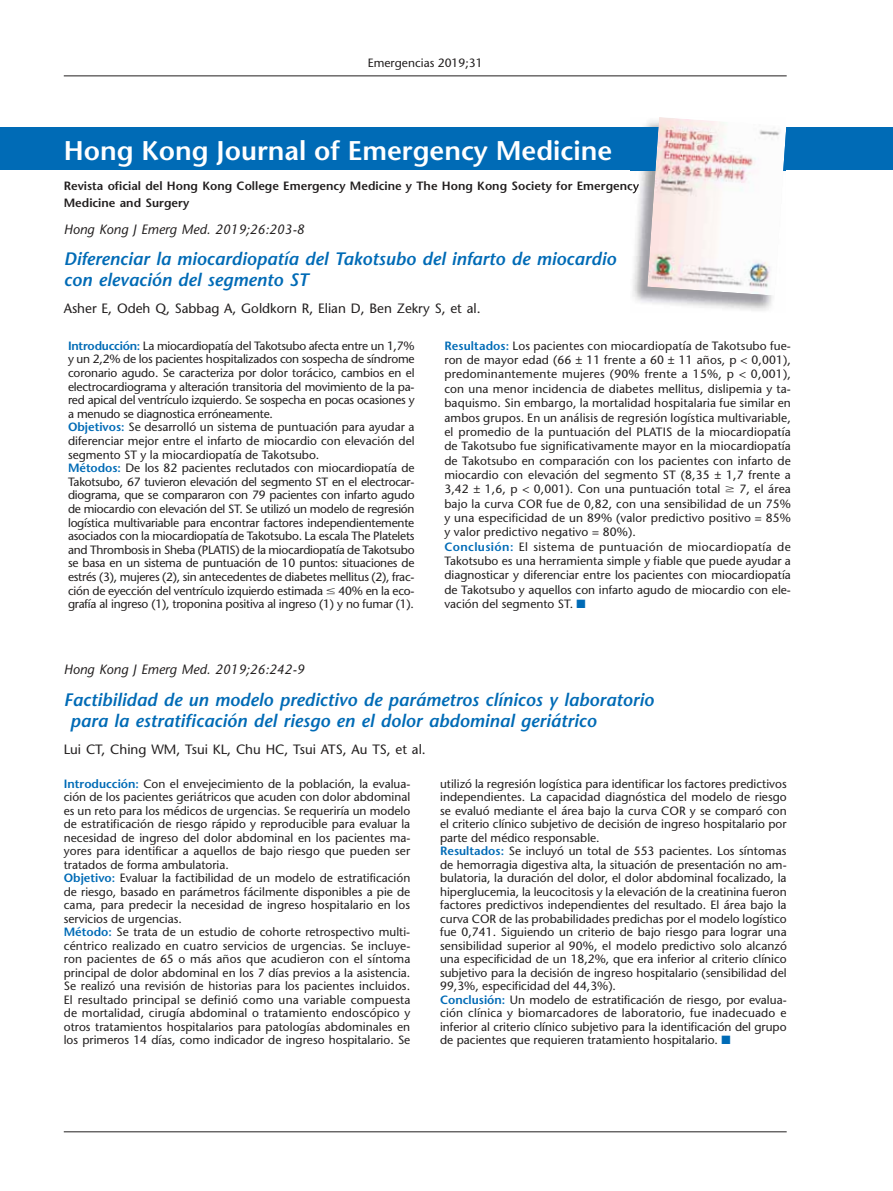
<style>
.page{position:relative;width:893px;height:1191px;background:#fff}
.page>*{position:absolute;margin:0;border:0;box-sizing:border-box;transform-origin:0 0}
.t1{font:600 27px "Stone Sans";color:#fff}
.t2{font:italic 600 18px/21px "Stone Sans";color:#006bb6}
.t3{font:13.5px "Stone Sans";color:#221f1f}
.t4{font:italic 13.5px "Stone Sans";color:#221f1f}
.t5{font:12px/13.5px "Stone Sans";color:#221f1f}
.t6{font:12px/13.6px "Stone Sans";letter-spacing:-.02em;color:#221f1f}
.t7{font:600 12px/16.5px "Stone Sans";color:#221f1f}
.s1{font-weight:600;color:#006bb6}
.s2{font-family:"Mathematical Pi One"}
.s3{color:#006bb6}
</style>
<div class="page">
<hr style="left:64px;top:1131px;width:723px;height:1px;background:#221f1f">
<hr style="left:64px;top:75px;width:723px;height:1px;background:#221f1f">
<div style="left:0;top:128px;width:893px;height:42px;background:#006bb6"></div>
<img style="left:630px;top:124px;width:143px;height:187px">
<svg style="left:630px;top:181px;width:9px;height:12px"></svg>
<img style="left:630px;top:128px;width:17px;height:42px">
<img style="left:647px;top:117px;width:139px;height:178px">
<p class="t5" style="left:368px;top:57px;width:116px">Emergencias 2019;31</p>
<h1 class="t1" style="left:64px;top:137px;width:550px">Hong Kong Journal of Emergency Medicine</h1>
<p class="t7" style="left:64px;top:178px;width:577px">Revista oficial del Hong Kong College Emergency Medicine y The Hong Kong Society for Emergency<br>Medicine and Surgery</p>
<p class="t4" style="left:64px;top:222px;width:242px">Hong Kong J Emerg Med. 2019;26:203-8</p>
<h2 class="t2" style="left:64px;top:249px;width:554px">Diferenciar la miocardiopatía del Takotsubo del infarto de miocardio con elevación del segmento ST</h2>
<p class="t3" style="left:64px;top:302px;width:418px">Asher E, Odeh Q, Sabbag A, Goldkorn R, Elian D, Ben Zekry S, et al.</p>
<p class="t6" style="left:68px;top:339px;width:348px"><span class="s1">Introducción:</span> La miocardiopatía del Takotsubo afecta entre un 1,7% y un 2,2% de los pacientes hospitalizados con sospecha de síndrome coronario agudo. Se caracteriza por dolor torácico, cambios en el electrocardiograma y alteración transitoria del movimiento de la pa&shy;red apical del ventrículo izquierdo. Se sospecha en pocas ocasiones y a menudo se diagnostica erróneamente.<br><span class="s1">Objetivos:</span> Se desarrolló un sistema de puntuación para ayudar a diferenciar mejor entre el infarto de miocardio con elevación del segmento ST y la miocardiopatía de Takotsubo.<br><span class="s1">Métodos:</span> De los 82 pacientes reclutados con miocardiopatía de Takotsubo, 67 tuvieron elevación del segmento ST en el electrocar&shy;diograma, que se compararon con 79 pacientes con infarto agudo de miocardio con elevación del ST. Se utilizó un modelo de regresión logística multivariable para encontrar factores independientemente asociados con la miocardiopatía de Takotsubo. La escala The Platelets and Thrombosis in Sheba (PLATIS) de la miocardiopatía de Takotsubo se basa en un sistema de puntuación de 10 puntos: situaciones de estrés (3), mujeres (2), sin antecedentes de diabetes mellitus (2), frac&shy;ción de eyección del ventrículo izquierdo estimada <span class="s2">-</span> 40% en la eco&shy;grafía al ingreso (1), troponina positiva al ingreso (1) y no fumar (1).</p>
<p class="t5" style="left:444px;top:339px;width:348px;line-height:14.4px;text-align:justify"><span class="s1">Resultados:</span> Los pacientes con miocardiopatía de Takotsubo fue&shy;ron de mayor edad (66 ± 11 frente a 60 ± 11 años, p &lt; 0,001), predominantemente mujeres (90% frente a 15%, p &lt; 0,001), con una menor incidencia de diabetes mellitus, dislipemia y ta&shy;baquismo. Sin embargo, la mortalidad hospitalaria fue similar en ambos grupos. En un análisis de regresión logística multivariable, el promedio de la puntuación del PLATIS de la miocardiopatía de Takotsubo fue significativamente mayor en la miocardiopatía de Takotsubo en comparación con los pacientes con infarto de miocardio con elevación del segmento ST (8,35 ± 1,7 frente a 3,42 ± 1,6, p &lt; 0,001). Con una puntuación total</p>
<p class="t5" style="left:444px;top:482px;width:348px;line-height:14.4px;text-indent:295px">7, el área bajo la curva COR fue de 0,82, con una sensibilidad de un 75% y una especificidad de un 89% (valor predictivo positivo = 85% y valor predictivo negativo = 80%).<br><span class="s1">Conclusión:</span> El sistema de puntuación de miocardiopatía de Takotsubo es una herramienta simple y fiable que puede ayudar a diagnosticar y diferenciar entre los pacientes con miocardiopatía de Takotsubo y aquellos con infarto agudo de miocardio con ele&shy;vación del segmento ST. <span class="s3">■</span></p>
<p class="t4" style="left:64px;top:663px;width:242px">Hong Kong J Emerg Med. 2019;26:242-9</p>
<h2 class="t2" style="left:70px;top:690px;width:585px;text-indent:-6px">Factibilidad de un modelo predictivo de parámetros clínicos y laboratorio para la estratificación del riesgo en el dolor abdominal geriátrico</h2>
<p class="t3" style="left:64px;top:742px;width:364px">Lui CT, Ching WM, Tsui KL, Chu HC, Tsui ATS, Au TS, et al.</p>
<p class="t5" style="left:64px;top:777px;width:348px"><span class="s1">Introducción:</span> Con el envejecimiento de la población, la evalua&shy;ción de los pacientes geriátricos que acuden con dolor abdominal es un reto para los médicos de urgencias. Se requeriría un modelo de estratificación de riesgo rápido y reproducible para evaluar la necesidad de ingreso del dolor abdominal en los pacientes ma&shy;yores para identificar a aquellos de bajo riesgo que pueden ser tratados de forma ambulatoria.<br><span class="s1">Objetivo:</span> Evaluar la factibilidad de un modelo de estratificación de riesgo, basado en parámetros fácilmente disponibles a pie de cama, para predecir la necesidad de ingreso hospitalario en los servicios de urgencias.<br><span class="s1">Método:</span> Se trata de un estudio de cohorte retrospectivo multi&shy;céntrico realizado en cuatro servicios de urgencias. Se incluye&shy;ron pacientes de 65 o más años que acudieron con el síntoma principal de dolor abdominal en los 7 días previos a la asistencia.<br>Se realizó una revisión de historias para los pacientes incluidos.<br>El resultado principal se definió como una variable compuesta de mortalidad, cirugía abdominal o tratamiento endoscópico y otros tratamientos hospitalarios para patologías abdominales en los primeros 14 días, como indicador de ingreso hospitalario. Se</p>
<p class="t5" style="left:440px;top:777px;width:348px">utilizó la regresión logística para identificar los factores predictivos independientes. La capacidad diagnóstica del modelo de riesgo se evaluó mediante el área bajo la curva COR y se comparó con el criterio clínico subjetivo de decisión de ingreso hospitalario por parte del médico responsable.<br><span class="s1">Resultados:</span> Se incluyó un total de 553 pacientes. Los síntomas de hemorragia digestiva alta, la situación de presentación no am&shy;bulatoria, la duración del dolor, el dolor abdominal focalizado, la hiperglucemia, la leucocitosis y la elevación de la creatinina fueron factores predictivos independientes del resultado. El área bajo la curva COR de las probabilidades predichas por el modelo logístico fue 0,741. Siguiendo un criterio de bajo riesgo para lograr una sensibilidad superior al 90%, el modelo predictivo solo alcanzó una especificidad de un 18,2%, que era inferior al criterio clínico subjetivo para la decisión de ingreso hospitalario (sensibilidad del 99,3%, especificidad del 44,3%).<br><span class="s1">Conclusión:</span> Un modelo de estratificación de riesgo, por evalua&shy;ción clínica y biomarcadores de laboratorio, fue inadecuado e inferior al criterio clínico subjetivo para la identificación del grupo de pacientes que requieren tratamiento hospitalario. <span class="s3">■</span></p>
</div>
